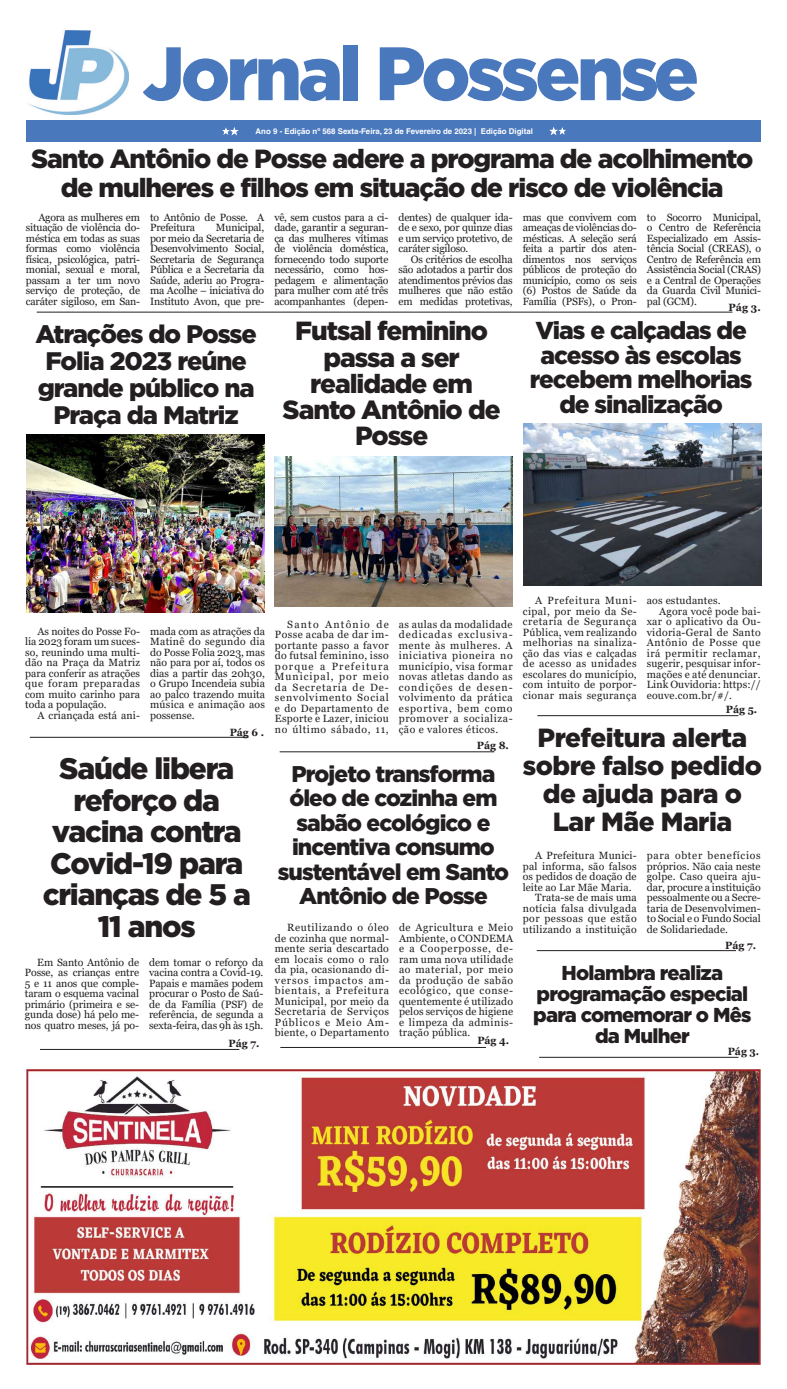
<style>
.page{position:relative;width:787px;height:1389px;background:#fff}
.page>*{position:absolute;margin:0;border:0;box-sizing:border-box;transform-origin:0 0}
.t1{font:900 75.51px "Gotham";letter-spacing:-.05em;color:#4a78bd}
.t2{font:900 29.75px/31.5px "Gotham";letter-spacing:-.04em;color:#231f20;text-align:center}
.t3{font:900 26.25px/26.2px "Gotham";letter-spacing:-.04em;color:#231f20;text-align:center}
.t4{font:900 26.25px/28px "Gotham";letter-spacing:-.02em;color:#231f20;text-align:center}
.t5{font:900 25.38px/27.1px "Gotham";letter-spacing:-.04em;color:#231f20;text-align:center}
.t6{font:900 24.5px/24.5px "Gotham";letter-spacing:-.04em;color:#231f20;text-align:center}
.t7{font:900 22.75px/24.5px "Gotham";letter-spacing:-.04em;color:#231f20;text-align:center}
.t8{font:900 20.12px/21px "Gotham";letter-spacing:-.04em;color:#231f20;text-align:center}
.t9{font:10.5px/10.5px "Georgia";letter-spacing:.005em;color:#231f20;text-align:justify}
.t10{font:700 10.5px "Georgia";color:#231f20}
.t11{font:10.5px/10.5px "Georgia";letter-spacing:-.02em;color:#231f20}
.t12{font:10.5px "Georgia";letter-spacing:.035em;color:#231f20}
.t13{font:10.5px "Georgia";letter-spacing:.03em;color:#231f20}
.t14{font:10.5px "Georgia";letter-spacing:.05em;color:#231f20}
.t15{font:10.5px "Georgia";letter-spacing:.025em;color:#231f20}
.t16{font:10.5px "Georgia";letter-spacing:.045em;color:#231f20}
.t17{font:10.5px "Georgia";letter-spacing:.055em;color:#231f20}
.t18{font:700 7.88px "Helvetica LT Std";color:#fff}
</style>
<div class="page">
<div style="left:26px;top:121px;width:734px;height:21px;background:#4a78bd"></div>
<svg style="left:223px;top:127px;width:16px;height:9px"></svg>
<svg style="left:549px;top:127px;width:17px;height:8px"></svg>
<hr style="left:30px;top:737px;width:218px;height:1px;background:#231f20">
<hr style="left:279px;top:752px;width:215px;height:1px;background:#231f20">
<hr style="left:280px;top:1047px;width:206px;height:1px;background:#231f20">
<hr style="left:40px;top:1049px;width:199px;height:1px;background:#231f20">
<hr style="left:539px;top:1057px;width:199px;height:1px;background:#231f20">
<hr style="left:37px;top:312px;width:695px;height:1px;background:#231f20">
<hr style="left:537px;top:715px;width:201px;height:1px;background:#231f20">
<img style="left:29px;top:30px;width:100px;height:85px">
<hr style="left:536px;top:950px;width:199px;height:1px;background:#231f20">
<img style="left:26px;top:1070px;width:733px;height:294px">
<img style="left:26px;top:434px;width:238px;height:179px">
<img style="left:274px;top:456px;width:238px;height:150px">
<img style="left:523px;top:424px;width:238px;height:161px">
<h1 class="t1" style="left:142px;top:30px;width:558px">Jornal Possense</h1>
<p class="t18" style="left:255px;top:127px;width:279px">Ano 9 - Edição nº 568 Sexta-Feira, 23 de Fevereiro de 2023 | Edição Digital</p>
<h3 class="t3" style="left:31px;top:144px;width:723px;line-height:28.9px">Santo Antônio de Posse adere a programa de acolhimento de mulheres e filhos em situação de risco de violência</h3>
<p class="t9" style="left:26px;top:212px;width:116px;text-indent:12px">Agora as mulheres em situação de violência do&shy;méstica em todas as suas formas como violência física, psicológica, patri&shy;monial, sexual e moral, passam a ter um novo serviço de proteção, de caráter sigiloso, em San-</p>
<p class="t11" style="left:150px;top:212px;width:116px">to Antônio de Posse. A<br>Prefeitura</p>
<p class="t9" style="left:150px;top:222px;width:116px;text-indent:66px">Municipal, por meio da Secretaria de Desenvolvimento Social, Secretaria de Segurança Pública e a Secretaria da Saúde, aderiu ao Progra&shy;ma Acolhe – iniciativa do Instituto Avon, que pre-</p>
<p class="t9" style="left:274px;top:212px;width:116px">vê, sem custos para a ci&shy;dade, garantir a seguran&shy;ça das mulheres vítimas de violência doméstica, fornecendo todo suporte necessário, como hos&shy;pedagem e alimentação para mulher com até três acompanhantes (depen-</p>
<p class="t9" style="left:398px;top:212px;width:116px">dentes) de qualquer ida&shy;de e sexo, por quinze dias e um serviço protetivo, de caráter sigiloso.</p>
<p class="t9" style="left:398px;top:254px;width:116px;text-indent:12px">Os critérios de escolha são adotados a partir dos atendimentos prévios das mulheres que não estão em medidas protetivas,</p>
<p class="t9" style="left:522px;top:212px;width:116px">mas que convivem com ameaças de violências do&shy;mésticas. A seleção será feita a partir dos aten&shy;dimentos nos serviços públicos de proteção do município, como os seis (6) Postos de Saúde da Família (PSFs), o Pron-</p>
<p class="t9" style="left:646px;top:212px;width:116px">to Socorro Municipal, o Centro de Referência Especializado em Assis&shy;tência Social (CREAS), o Centro de Referência em Assistência Social (CRAS) e a Central de Operações da Guarda Civil Munici&shy;pal (GCM).</p>
<p class="t10" style="left:728px;top:301px;width:34px">Pág 3.</p>
<h3 class="t5" style="left:35px;top:320px;width:223px">Atrações do Posse<br>Folia 2023 reúne grande público na<br>Praça da Matriz</h3>
<h3 class="t3" style="left:282px;top:317px;width:219px">Futsal feminino passa a ser realidade em<br>Santo Antônio de<br>Posse</h3>
<h3 class="t6" style="left:529px;top:318px;width:224px">Vias e calçadas de acesso às escolas recebem melhorias de sinalização</h3>
<p class="t9" style="left:25px;top:626px;width:116px;text-indent:12px">As noites do Posse Fo&shy;lia 2023 foram um suces&shy;so, reunindo uma multi&shy;dão na Praça da Matriz para conferir as atrações que foram preparadas com muito carinho para toda a população.</p>
<p class="t9" style="left:38px;top:710px;width:104px">A criançada está ani-</p>
<p class="t9" style="left:150px;top:626px;width:116px">mada com as atrações da Matinê do segundo dia do Posse Folia 2023, mas não para por aí, todos os dias a partir das 20h30, o Grupo Incendeia subia ao palco trazendo muita música e animação aos possense.</p>
<p class="t10" style="left:230px;top:725px;width:36px">Pág 6 .</p>
<h2 class="t2" style="left:43px;top:752px;width:210px">Saúde libera reforço da vacina contra<br>Covid-19 para crianças de 5 a<br>11 anos</h2>
<p class="t9" style="left:25px;top:957px;width:116px;text-indent:12px">Em Santo Antônio de Posse, as crianças entre 5 e 11 anos que comple&shy;taram o esquema vacinal primário (primeira e se&shy;gunda dose) há pelo me&shy;nos quatro meses, já po-</p>
<p class="t9" style="left:149px;top:957px;width:116px">dem tomar o reforço da vacina contra a Covid-19.<br>Papais e mamães podem procurar o Posto de Saú&shy;de da Família (PSF) de referência, de segunda a sexta-feira, das 9h às 15h.</p>
<p class="t10" style="left:228px;top:1036px;width:32px">Pág 7.</p>
<p class="t9" style="left:275px;top:619px;width:115px;text-indent:12px">Santo Antônio de Posse acaba de dar im&shy;portante passo a favor do futsal feminino, isso porque a Prefeitura Municipal, por meio da Secretaria de De&shy;senvolvimento Social e do Departamento de Esporte e Lazer, iniciou no último sábado, 11,</p>
<p class="t9" style="left:398px;top:619px;width:115px">as aulas da modalidade dedicadas exclusiva&shy;mente às mulheres. A iniciativa pioneira no município, visa formar novas atletas dando as condições de desen&shy;volvimento da prática esportiva, bem como promover a socializa&shy;ção e valores éticos.</p>
<p class="t10" style="left:476px;top:739px;width:34px">Pág 8.</p>
<h3 class="t7" style="left:278px;top:761px;width:233px">Projeto transforma óleo de cozinha em sabão ecológico e incentiva consumo sustentável em Santo<br>Antônio de Posse</h3>
<p class="t9" style="left:275px;top:923px;width:116px;text-indent:12px">Reutilizando o óleo de cozinha que normal&shy;mente seria descartado em locais como o ralo da pia, ocasionando di&shy;versos impactos am&shy;bientais, a Prefeitura Municipal, por meio da Secretaria de Serviços Públicos e Meio Am&shy;biente, o Departamento</p>
<p class="t9" style="left:399px;top:923px;width:116px">de Agricultura e Meio Ambiente, o CONDEMA e a Cooperposse, de&shy;ram uma nova utilidade ao material, por meio da produção de sabão ecológico, que conse&shy;quentemente é utilizado pelos serviços de higiene e limpeza da adminis&shy;tração pública.</p>
<p class="t10" style="left:477px;top:1034px;width:33px">Pág 4.</p>
<p class="t9" style="left:522px;top:595px;width:115px;text-indent:12px">A Prefeitura Muni&shy;cipal, por meio da Se&shy;cretaria de Segurança Pública, vem realizando melhorias na sinaliza&shy;ção das vias e calçadas de acesso as unidades escolares do município, com intuito de porpor&shy;cionar mais segurança</p>
<p class="t9" style="left:646px;top:595px;width:75px">aos estudantes.</p>
<p class="t9" style="left:659px;top:606px;width:103px">Agora você pode bai-</p>
<p class="t9" style="left:646px;top:616px;width:115px">xar o aplicativo da Ou-</p>
<p class="t13" style="left:646px;top:626px;width:115px">vidoria-Geral de Santo</p>
<p class="t17" style="left:646px;top:636px;width:115px">Antônio de Posse que</p>
<p class="t14" style="left:646px;top:647px;width:115px">irá permitir reclamar,</p>
<p class="t9" style="left:646px;top:658px;width:115px">sugerir, pesquisar infor-</p>
<p class="t9" style="left:646px;top:669px;width:115px">mações e até denunciar.</p>
<p class="t9" style="left:646px;top:679px;width:115px">Link Ouvidoria: https://</p>
<p class="t9" style="left:646px;top:690px;width:87px">eouve.com.br/#/.</p>
<p class="t10" style="left:725px;top:703px;width:33px">Pág 5.</p>
<h3 class="t4" style="left:522px;top:724px;width:240px">Prefeitura alerta sobre falso pedido de ajuda para o<br>Lar Mãe Maria</h3>
<p class="t9" style="left:535px;top:851px;width:103px">A Prefeitura Munici-</p>
<p class="t15" style="left:522px;top:860px;width:115px">pal informa, são falsos</p>
<p class="t9" style="left:522px;top:872px;width:115px">os pedidos de doação de</p>
<p class="t9" style="left:522px;top:882px;width:110px">leite ao Lar Mãe Maria.</p>
<p class="t9" style="left:535px;top:893px;width:103px">Trata-se de mais uma</p>
<p class="t12" style="left:522px;top:902px;width:115px">notícia falsa divulgada</p>
<p class="t16" style="left:522px;top:912px;width:115px">por pessoas que estão</p>
<p class="t9" style="left:522px;top:924px;width:115px">utilizando a instituição</p>
<p class="t9" style="left:646px;top:851px;width:115px">para obter benefícios próprios. Não caia neste golpe. Caso queira aju&shy;dar, procure a instituição pessoalmente ou a Secre&shy;taria de Desenvolvimen&shy;to Social e o Fundo Social de Solidariedade.</p>
<p class="t10" style="left:725px;top:939px;width:32px">Pág 7.</p>
<h3 class="t8" style="left:533px;top:962px;width:220px">Holambra realiza programação especial para comemorar o Mês da Mulher</h3>
<p class="t10" style="left:727px;top:1044px;width:33px">Pág 3.</p>
</div>
